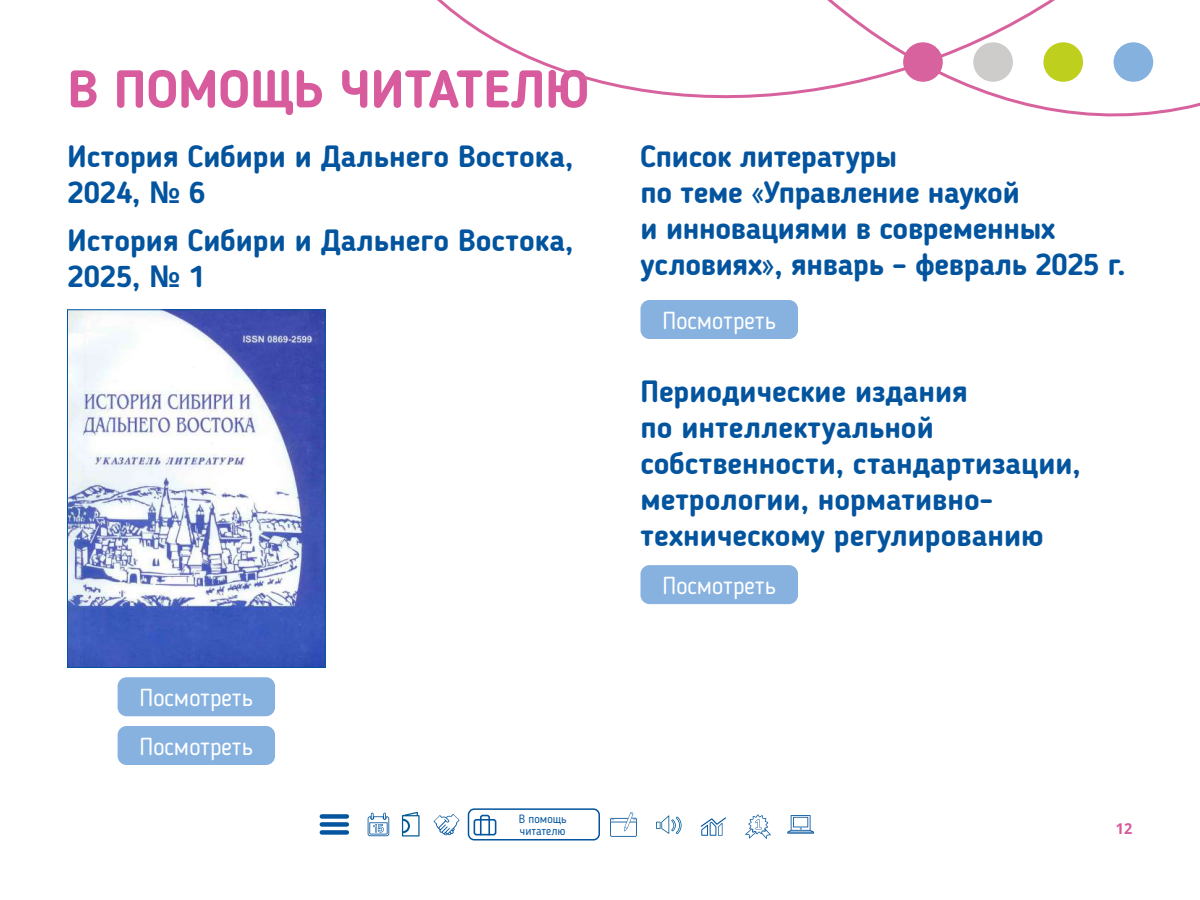
<style>
.page{position:relative;width:1200px;height:900px;background:#fff}
.page>*{position:absolute;margin:0;border:0;box-sizing:border-box;transform-origin:0 0}
.t1{font:700 52.5px "Blogger Sans";color:#d85c9d}
.t2{font:700 30px/36px "Blogger Sans";color:#03549e}
.t3{font:24px/48.8px "Blogger Sans";color:#fff}
.t4{font:700 15px "Noto Sans";color:#d85c9d}
.t5{font:11.7px/12.6px "Blogger Sans";color:#04559f}
.s1{font-family:"Noto Sans"}
</style>
<div class="page">
<svg style="left:610px;top:812px;width:27px;height:25px"></svg>
<svg style="left:745px;top:815px;width:26px;height:24px"></svg>
<svg style="left:700px;top:817px;width:26px;height:19px"></svg>
<svg style="left:787px;top:815px;width:27px;height:19px"></svg>
<div style="left:322px;top:814px;width:25px;height:5px;background:#04559f"></div>
<div style="left:322px;top:822px;width:25px;height:5px;background:#04559f"></div>
<div style="left:322px;top:830px;width:25px;height:5px;background:#04559f"></div>
<svg style="left:656px;top:815px;width:26px;height:19px"></svg>
<svg style="left:368px;top:813px;width:21px;height:23px"></svg>
<svg style="left:402px;top:812px;width:18px;height:25px"></svg>
<div style="left:468px;top:808px;width:132px;height:33px;border:2px solid #03549e;border-radius:6px"></div>
<div style="left:474px;top:819px;width:22px;height:16px;border:2px solid #03549e;border-radius:2px"></div>
<svg style="left:479px;top:815px;width:12px;height:21px"></svg>
<svg style="left:434px;top:814px;width:26px;height:22px"></svg>
<img style="left:69px;top:311px;width:255px;height:355px">
<div style="left:67px;top:309px;width:259px;height:359px;border:1px solid #03549e"></div>
<div style="left:118px;top:677px;width:157px;height:39px;background:#87b2e0;border-radius:9px"></div>
<div style="left:118px;top:726px;width:157px;height:39px;background:#87b2e0;border-radius:9px"></div>
<div style="left:640px;top:300px;width:158px;height:39px;background:#87b2e0;border-radius:9px"></div>
<div style="left:640px;top:565px;width:158px;height:39px;background:#87b2e0;border-radius:9px"></div>
<svg style="left:437px;top:0;width:211px;height:93px"></svg>
<svg style="left:648px;top:0;width:552px;height:117px"></svg>
<div style="left:1114px;top:43px;width:38px;height:38px;background:#85b1df;border-radius:50%"></div>
<div style="left:1114px;top:42px;width:39px;height:40px;border:2px solid #85b1df;border-radius:50%"></div>
<div style="left:1044px;top:43px;width:38px;height:38px;background:#bed01d;border-radius:50%"></div>
<div style="left:1043px;top:42px;width:40px;height:40px;border:2px solid #bed01d;border-radius:50%"></div>
<div style="left:904px;top:43px;width:38px;height:38px;background:#d7629e;border-radius:50%"></div>
<div style="left:903px;top:42px;width:40px;height:40px;border:2px solid #d7629e;border-radius:50%"></div>
<div style="left:974px;top:43px;width:38px;height:38px;background:#cdccca;border-radius:50%"></div>
<div style="left:973px;top:42px;width:40px;height:40px;border:2px solid #cdccca;border-radius:50%"></div>
<h1 class="t1" style="left:68px;top:57px;width:523px">В ПОМОЩЬ ЧИТАТЕЛЮ</h1>
<p class="t2" style="left:68px;top:138px;width:507px">История Сибири и Дальнего Востока,<br>2024, <span class="s1">№</span> 6</p>
<p class="t2" style="left:68px;top:222px;width:507px">История Сибири и Дальнего Востока,<br>2025, <span class="s1">№</span> 1</p>
<p class="t3" style="left:140px;top:673px;width:115px">Посмотреть<br>Посмотреть</p>
<p class="t5" style="left:519px;top:812px;width:49px">В помощь читателю</p>
<p class="t2" style="left:640px;top:138px;width:487px">Список литературы<br>по теме «Управление наукой<br>и инновациями в современных условиях», январь – февраль 2025 г.</p>
<p class="t3" style="left:662px;top:296px;width:115px">Посмотреть</p>
<p class="t2" style="left:640px;top:373px;width:442px">Периодические издания<br>по интеллектуальной собственности, стандартизации, метрологии, нормативно&shy;техническому регулированию</p>
<p class="t3" style="left:662px;top:561px;width:115px">Посмотреть</p>
<p class="t4" style="left:1116px;top:817px;width:18px">12</p>
</div>
